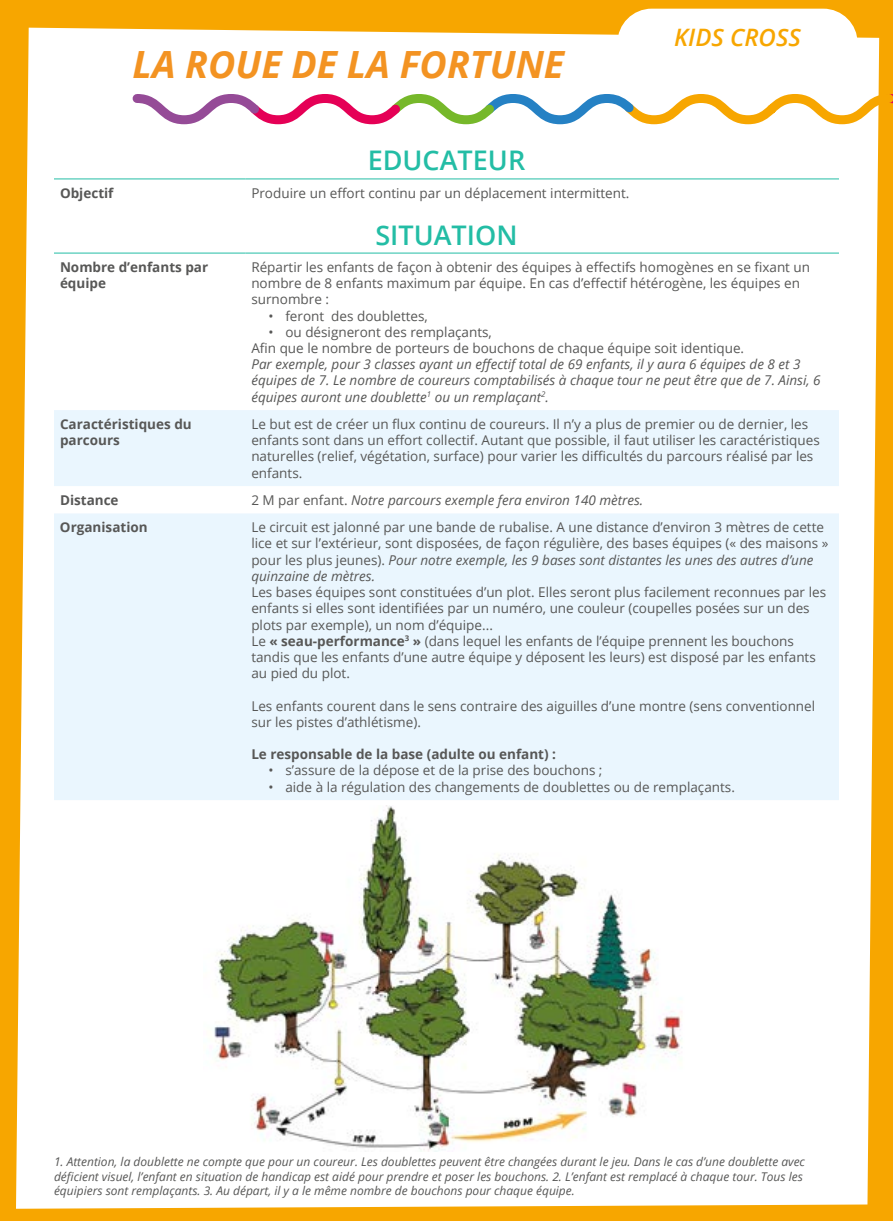
<style>
.page{position:relative;width:893px;height:1221px;background:#fff}
.page>*{position:absolute;margin:0;border:0;box-sizing:border-box;transform-origin:0 0}
.t1{font:italic 700 37.5px "Open Sans";color:#f39322}
.t2{font:600 27px "Open Sans";color:#23bda5}
.t3{font:italic 600 24px "Open Sans";color:#f7a600}
.t4{font:13.5px/16.2px "Open Sans";color:#575756}
.t5{font:italic 13.5px/16.2px "Open Sans";color:#575756}
.t6{font:700 13.5px/16.2px "Open Sans";color:#575756}
.t7{font:italic 12px/14.4px "Open Sans";color:#575756}
.s1{font-style:normal}
.s2{font-style:italic}
.s3{font-weight:700}
</style>
<div class="page">
<div style="left:0;top:0;width:893px;height:1220px;background:#f7a600"></div>
<div style="left:16px;top:28px;width:863px;height:1180px;background:#fff"></div>
<svg style="left:128px;top:9px;width:765px;height:120px"></svg>
<img style="left:203px;top:805px;width:487px;height:346px">
<svg style="left:54px;top:410px;width:785px;height:390px;background:#ebf6fe"></svg>
<hr style="left:54px;top:253px;width:191px;height:1px;background:#23bda5">
<hr style="left:245px;top:253px;width:594px;height:1px;background:#23bda5">
<hr style="left:54px;top:178px;width:191px;height:1px;background:#23bda5">
<hr style="left:245px;top:178px;width:594px;height:1px;background:#23bda5">
<h1 class="t1" style="left:133px;top:37px;width:433px">LA ROUE DE LA FORTUNE</h1>
<h2 class="t2" style="left:368px;top:142px;width:159px">EDUCATEUR</h2>
<h3 class="t3" style="left:674px;top:21px;width:128px">KIDS CROSS</h3>
<p class="t6" style="left:60px;top:184px;width:55px">Objectif</p>
<p class="t4" style="left:251px;top:184px;width:380px">Produire un effort continu par un déplacement intermittent.</p>
<h2 class="t2" style="left:375px;top:216px;width:144px">SITUATION</h2>
<p class="t6" style="left:60px;top:258px;width:150px">Nombre d’enfants par équipe</p>
<p class="t4" style="left:251px;top:258px;width:560px">Répartir les enfants de façon à obtenir des équipes à effectifs homogènes en se fixant un nombre de 8 enfants maximum par équipe. En cas d’effectif hétérogène, les équipes en surnombre :</p>
<p class="t4" style="left:268px;top:307px;width:161px">• feront des doublettes,</p>
<p class="t4" style="left:251px;top:323px;width:494px;text-indent:17px">• ou désigneront des remplaçants,<br>Afin que le nombre de porteurs de bouchons de chaque équipe soit identique.</p>
<p class="t5" style="left:251px;top:356px;width:571px">Par exemple, pour 3 classes ayant un effectif total de 69 enfants, il y aura 6 équipes de 8 et 3 équipes de 7. Le nombre de coureurs comptabilisés à chaque tour ne peut être que de 7. Ainsi, 6 équipes auront une doublette<sup>1</sup> ou un remplaçant<sup>2</sup>.</p>
<p class="t6" style="left:60px;top:415px;width:133px">Caractéristiques du parcours</p>
<p class="t4" style="left:251px;top:415px;width:570px">Le but est de créer un flux continu de coureurs. Il n’y a plus de premier ou de dernier, les enfants sont dans un effort collectif. Autant que possible, il faut utiliser les caractéristiques naturelles (relief, végétation, surface) pour varier les difficultés du parcours réalisé par les enfants.</p>
<p class="t6" style="left:60px;top:491px;width:60px">Distance</p>
<p class="t5" style="left:251px;top:491px;width:394px"><span class="s1">2 M par enfant.</span> Notre parcours exemple fera environ 140 mètres.</p>
<p class="t6" style="left:60px;top:519px;width:89px">Organisation</p>
<p class="t4" style="left:251px;top:519px;width:579px">Le circuit est jalonné par une bande de rubalise. A une distance d’environ 3 mètres de cette lice et sur l’extérieur, sont disposées, de façon régulière, des bases équipes (« des maisons » pour les plus jeunes). <span class="s2">Pour notre exemple, les 9 bases sont distantes les unes des autres d’une quinzaine de mètres.</span></p>
<p class="t4" style="left:251px;top:583px;width:576px">Les bases équipes sont constituées d’un plot. Elles seront plus facilement reconnues par les enfants si elles sont identifiées par un numéro, une couleur (coupelles posées sur un des plots par exemple), un nom d’équipe...<br>Le <span class="s3">« seau-performance</span><sup>3</sup> <span class="s3">»</span> (dans lequel les enfants de l’équipe prennent les bouchons tandis que les enfants d’une autre équipe y déposent les leurs) est disposé par les enfants au pied du plot.</p>
<p class="t4" style="left:251px;top:697px;width:565px">Les enfants courent dans le sens contraire des aiguilles d’une montre (sens conventionnel sur les pistes d’athlétisme).</p>
<p class="t6" style="left:251px;top:745px;width:306px">Le responsable de la base (adulte ou enfant) :</p>
<p class="t4" style="left:268px;top:762px;width:336px">• s’assure de la dépose et de la prise des bouchons ;</p>
<p class="t4" style="left:268px;top:778px;width:468px">• aide à la régulation des changements de doublettes ou de remplaçants.</p>
<p class="t7" style="left:54px;top:1154px;width:752px">1. Attention, la doublette ne compte que pour un coureur. Les doublettes peuvent être changées durant le jeu. Dans le cas d’une doublette avec déficient visuel, l’enfant en situation de handicap est aidé pour prendre et poser les bouchons. 2. L’enfant est remplacé à chaque tour. Tous les équipiers sont remplaçants. 3. Au départ, il y a le même nombre de bouchons pour chaque équipe.</p>
</div>
